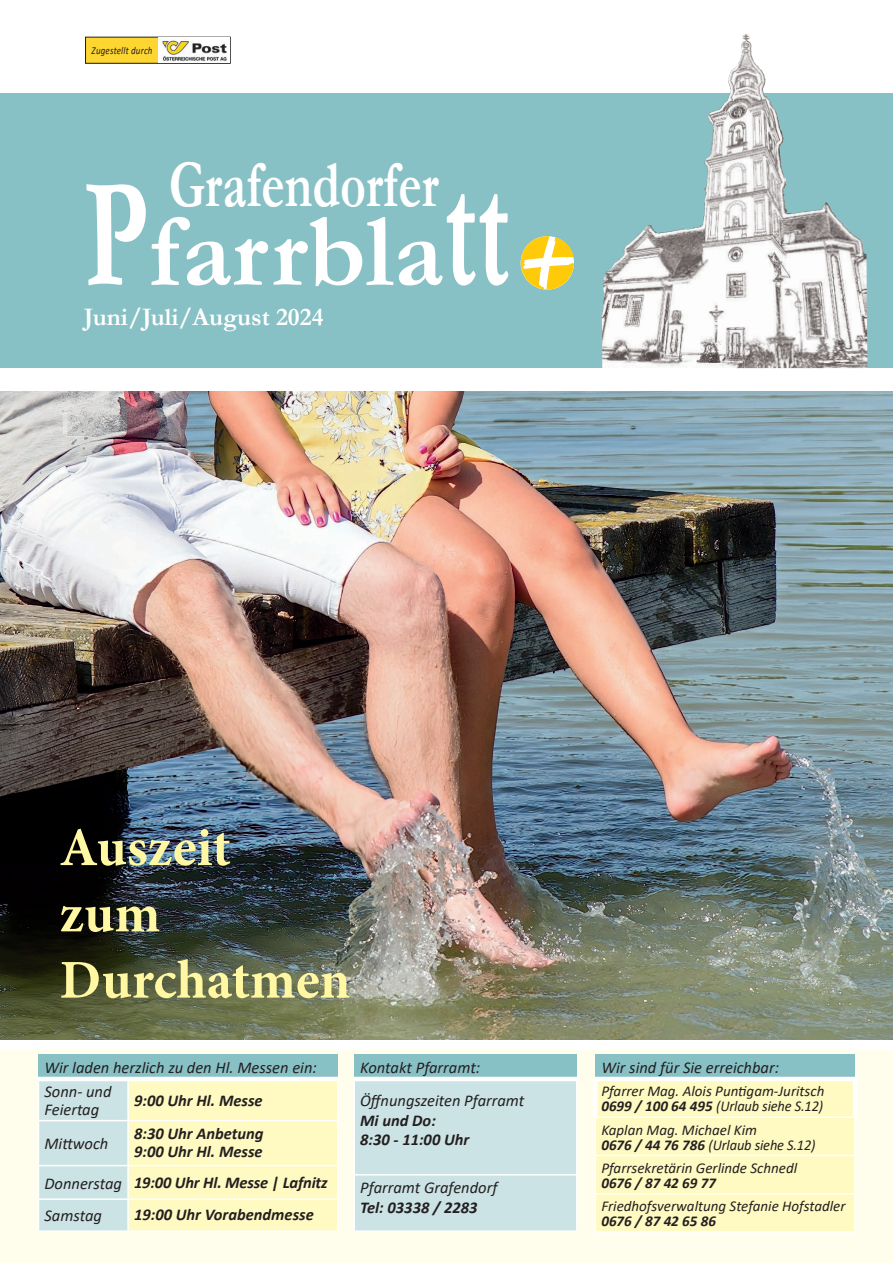
<style>
.page{position:relative;width:893px;height:1263px;background:#fff}
.page>*{position:absolute;margin:0;border:0;box-sizing:border-box;transform-origin:0 0}
.t1{font:700 105.3px "Garamond";color:#fff}
.t2{font:700 67.35px "Garamond";color:#fff;scale:.74 1}
.t3{font:700 54.75px/66.3px "Minion Pro";color:#fff7a2}
.t4{font:700 25.35px "Garamond";color:#fff}
.t5{font:italic 700 16.5px/18px "Calibri";color:#231f20}
.t6{font:italic 16.5px/24.3px "Calibri";color:#231f20}
.t7{font:italic 15px/15px "Calibri";color:#231f20}
.t8{font:italic 700 15px "Calibri";color:#231f20}
.t9{font:italic 10.65px "Calibri";letter-spacing:.02em;color:#231f20;scale:.85 1}
.s1{font-size:157.95px}
.s2{font-size:183.15px}
.s3{font-weight:400}
.s4{font-weight:700}
</style>
<div class="page">
<img style="left:0;top:391px;width:893px;height:649px">
<div style="left:0;top:1050px;width:893px;height:213px;background:#fffdec"></div>
<svg style="left:0;top:94px;width:893px;height:274px;background:#95c3c6"></svg>
<div style="left:38px;top:1054px;width:300px;height:25px;background:#88c1c5"></div>
<svg style="left:39px;top:1081px;width:298px;height:149px;background:#f0f3cc"></svg>
<hr style="left:38px;top:1121px;width:1px;height:44px;background:#fff">
<hr style="left:127px;top:1121px;width:2px;height:44px;background:#fff">
<hr style="left:337px;top:1121px;width:2px;height:44px;background:#fff">
<hr style="left:38px;top:1165px;width:90px;height:1px;background:#fff">
<hr style="left:38px;top:1166px;width:1px;height:32px;background:#fff">
<hr style="left:128px;top:1165px;width:211px;height:1px;background:#fff">
<hr style="left:127px;top:1166px;width:2px;height:32px;background:#fff">
<hr style="left:337px;top:1166px;width:2px;height:32px;background:#fff">
<hr style="left:38px;top:1198px;width:90px;height:2px;background:#fff">
<hr style="left:38px;top:1200px;width:1px;height:30px;background:#fff">
<hr style="left:128px;top:1198px;width:211px;height:2px;background:#fff">
<hr style="left:127px;top:1200px;width:2px;height:30px;background:#fff">
<hr style="left:337px;top:1200px;width:2px;height:30px;background:#fff">
<hr style="left:38px;top:1230px;width:90px;height:2px;background:#fff">
<hr style="left:128px;top:1230px;width:211px;height:2px;background:#fff">
<hr style="left:38px;top:1077px;width:90px;height:4px;background:#fff">
<hr style="left:128px;top:1077px;width:211px;height:4px;background:#fff">
<hr style="left:38px;top:1081px;width:1px;height:39px;background:#fff">
<hr style="left:127px;top:1081px;width:2px;height:39px;background:#fff">
<hr style="left:337px;top:1081px;width:2px;height:39px;background:#fff">
<hr style="left:38px;top:1120px;width:90px;height:1px;background:#fff">
<hr style="left:128px;top:1120px;width:211px;height:1px;background:#fff">
<div style="left:354px;top:1054px;width:223px;height:25px;background:#88c1c5"></div>
<div style="left:355px;top:1081px;width:221px;height:149px;background:#cce3e5"></div>
<hr style="left:353px;top:1175px;width:2px;height:55px;background:#fff">
<hr style="left:576px;top:1175px;width:2px;height:55px;background:#fff">
<hr style="left:353px;top:1230px;width:225px;height:2px;background:#fff">
<hr style="left:353px;top:1077px;width:225px;height:4px;background:#fff">
<hr style="left:353px;top:1081px;width:2px;height:93px;background:#fff">
<hr style="left:576px;top:1081px;width:2px;height:93px;background:#fff">
<hr style="left:353px;top:1174px;width:225px;height:1px;background:#fff">
<div style="left:595px;top:1054px;width:260px;height:25px;background:#88c1c5"></div>
<div style="left:596px;top:1081px;width:258px;height:150px;background:#fffac1"></div>
<hr style="left:593px;top:1077px;width:264px;height:4px;background:#fff">
<div style="left:593px;top:1081px;width:5px;height:35px;background:#fff"></div>
<hr style="left:853px;top:1081px;width:4px;height:35px;background:#fff">
<hr style="left:595px;top:1116px;width:261px;height:2px;background:#fff">
<hr style="left:595px;top:1118px;width:1px;height:37px;background:#fff">
<hr style="left:854px;top:1118px;width:2px;height:37px;background:#fff">
<hr style="left:595px;top:1155px;width:261px;height:1px;background:#fff">
<hr style="left:595px;top:1156px;width:1px;height:37px;background:#fff">
<hr style="left:854px;top:1156px;width:2px;height:37px;background:#fff">
<hr style="left:595px;top:1193px;width:261px;height:1px;background:#fff">
<hr style="left:595px;top:1194px;width:1px;height:37px;background:#fff">
<hr style="left:854px;top:1194px;width:2px;height:37px;background:#fff">
<hr style="left:595px;top:1231px;width:261px;height:2px;background:#fff">
<svg style="left:521px;top:236px;width:53px;height:54px"></svg>
<div style="left:86px;top:37px;width:144px;height:26px;background:#fdd631"></div>
<div style="left:85px;top:37px;width:146px;height:27px;border:1px solid #231f20"></div>
<img style="left:158px;top:38px;width:72px;height:25px">
<img style="left:708px;top:36px;width:38px;height:80px">
<p class="t9" style="left:92px;top:43px;width:73px">Zugestellt durch</p>
<h2 class="t2" style="left:169px;top:139px;width:366px">Grafendorfer</h2>
<h1 class="t1" style="left:84px;top:180px;width:427px"><span class="s1">P</span>farrbla<span class="s2">tt</span></h1>
<h3 class="t4" style="left:84px;top:300px;width:241px">Juni/Juli/August 2024</h3>
<h3 class="t3" style="left:60px;top:814px;width:292px">Auszeit<br>zum<br>Durchatmen</h3>
<p class="t6" style="left:44px;top:1055px;width:274px">Wir laden herzlich zu den Hl. Messen ein:<br>Sonn- und</p>
<p class="t6" style="left:44px;top:1096px;width:56px">Feiertag</p>
<p class="t5" style="left:134px;top:1091px;width:130px">9:00 Uhr Hl. Messe</p>
<p class="t6" style="left:44px;top:1131px;width:65px">Mittwoch</p>
<p class="t5" style="left:134px;top:1124px;width:131px">8:30 Uhr Anbetung<br>9:00 Uhr Hl. Messe</p>
<p class="t5" style="left:44px;top:1165px;width:285px;line-height:33.8px"><span class="s3">Donnerstag</span> 19:00 Uhr Hl. Messe | Lafnitz<br><span class="s3">Samstag</span></p>
<p class="t5" style="left:134px;top:1205px;width:181px">19:00 Uhr Vorabendmesse</p>
<p class="t6" style="left:360px;top:1050px;width:166px;line-height:32.7px">Kontakt Pfarramt:<br>Öffnungszeiten Pfarramt</p>
<p class="t5" style="left:360px;top:1109px;width:111px;line-height:19.8px">Mi und Do:<br>8:30 - 11:00 Uhr</p>
<p class="t6" style="left:360px;top:1175px;width:139px">Pfarramt Grafendorf</p>
<p class="t5" style="left:360px;top:1198px;width:119px">Tel: 03338 / 2283</p>
<p class="t6" style="left:601px;top:1055px;width:179px">Wir sind für Sie erreichbar:</p>
<p class="t7" style="left:601px;top:1083px;width:224px">Pfarrer Mag. Alois Puntigam-Juritsch<br><span class="s4">0699 / 100 64 495</span> (Urlaub siehe S.12)</p>
<p class="t7" style="left:601px;top:1121px;width:216px">Kaplan Mag. Michael Kim<br><span class="s4">0676 / 44 76 786</span> (Urlaub siehe S.12)</p>
<p class="t7" style="left:601px;top:1159px;width:197px">Pfarrsekretärin Gerlinde Schnedl</p>
<p class="t8" style="left:601px;top:1172px;width:116px">0676 / 87 42 69 77</p>
<p class="t7" style="left:601px;top:1198px;width:246px">Friedhofsverwaltung Stefanie Hofstadler</p>
<p class="t8" style="left:601px;top:1210px;width:116px">0676 / 87 42 65 86</p>
</div>
